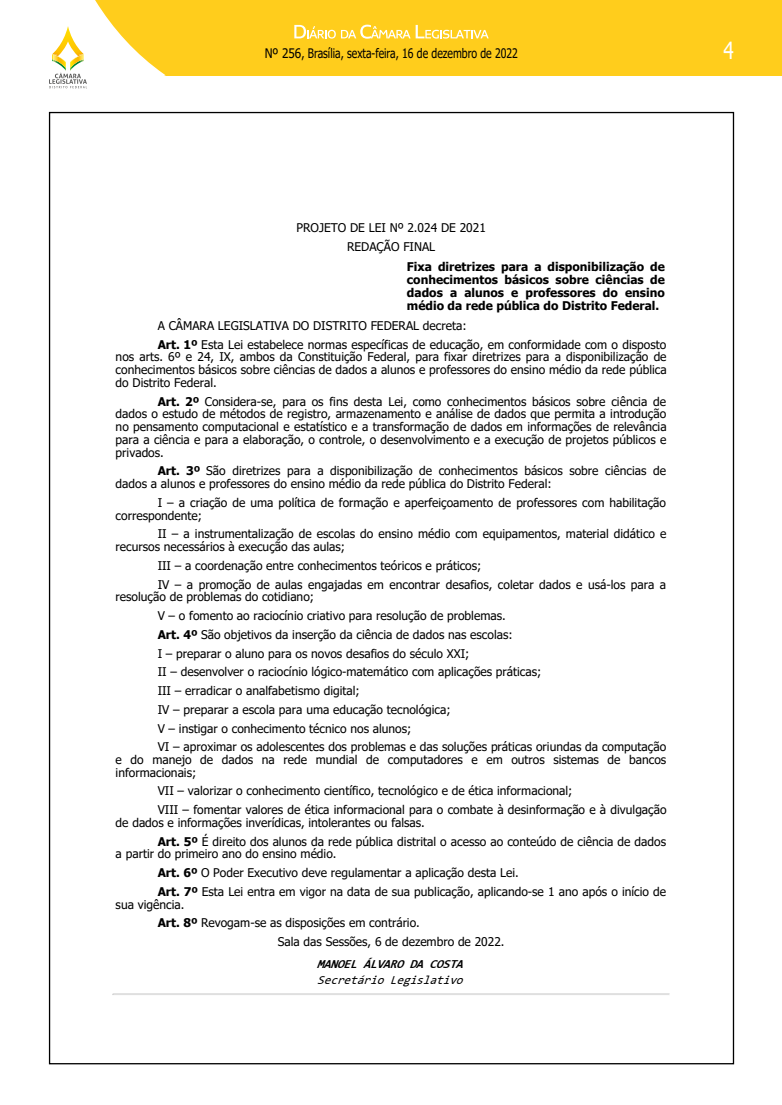
<style>
.page{position:relative;width:782px;height:1105px;background:#fff}
.page>*{position:absolute;margin:0;border:0;box-sizing:border-box;transform-origin:0 0}
.t1{font:23.6px "Tahoma";color:#fff;scale:.8 1}
.t2{font:13.1px "Tahoma";color:#000;scale:.9 1}
.t3{font:12px/18.7px "Tahoma";color:#000}
.t4{font:700 12px/12.7px "Tahoma";color:#000;text-align:justify}
.t5{font:italic 12px "Tahoma";color:#000}
.t6{font:italic 700 12px "Tahoma";color:#000}
.s1{font-weight:700}
</style>
<div class="page">
<div style="left:0;top:0;width:781px;height:75px;background:#ffcd1c"></div>
<svg style="left:0;top:0;width:165px;height:89px"></svg>
<svg style="left:294px;top:25px;width:194px;height:14px"></svg>
<svg style="left:113px;top:994px;width:556px;height:1px"></svg>
<p class="t2" style="left:264px;top:44px;width:283px">Nº 256, Brasília, sexta-feira, 16 de dezembro de 2022</p>
<h1 class="t1" style="left:723px;top:35px;width:14px">4</h1>
<p class="t3" style="left:296px;top:219px;width:191px;text-align:center">PROJETO DE LEI Nº 2.024 DE 2021<br>REDAÇÃO FINAL</p>
<p class="t4" style="left:407px;top:261px;width:259px">Fixa diretrizes para a disponibilização de conhecimentos básicos sobre ciências de dados a alunos e professores do ensino médio da rede pública do Distrito Federal.</p>
<p class="t3" style="left:158px;top:317px;width:510px">A CÂMARA LEGISLATIVA DO DISTRITO FEDERAL decreta:<br><span class="s1">Art. 1º</span> Esta Lei estabelece normas específicas de educação, em conformidade com o disposto</p>
<p class="t3" style="left:116px;top:351px;width:552px;line-height:12.7px;text-align:justify">nos arts. 6º e 24, IX, ambos da Constituição Federal, para fixar diretrizes para a disponibilização de conhecimentos básicos sobre ciências de dados a alunos e professores do ensino médio da rede pública do Distrito Federal.</p>
<p class="t3" style="left:116px;top:396px;width:552px;line-height:12.7px;text-align:justify;text-indent:42px"><span class="s1">Art. 2º</span> Considera-se, para os fins desta Lei, como conhecimentos básicos sobre ciência de dados o estudo de métodos de registro, armazenamento e análise de dados que permita a introdução no pensamento computacional e estatístico e a transformação de dados em informações de relevância para a ciência e para a elaboração, o controle, o desenvolvimento e a execução de projetos públicos e privados.</p>
<p class="t3" style="left:116px;top:465px;width:551px;line-height:12.7px;text-indent:42px"><span class="s1">Art. 3º</span> São diretrizes para a disponibilização de conhecimentos básicos sobre ciências de dados a alunos e professores do ensino médio da rede pública do Distrito Federal:</p>
<p class="t3" style="left:116px;top:497px;width:551px;line-height:12.7px;text-indent:42px">I – a criação de uma política de formação e aperfeiçoamento de professores com habilitação correspondente;</p>
<p class="t3" style="left:116px;top:528px;width:552px;line-height:12.7px;text-indent:42px">II – a instrumentalização de escolas do ensino médio com equipamentos, material didático e recursos necessários à execução das aulas;</p>
<p class="t3" style="left:158px;top:557px;width:510px">III – a coordenação entre conhecimentos teóricos e práticos;<br>IV – a promoção de aulas engajadas em encontrar desafios, coletar dados e usá-los para a</p>
<p class="t3" style="left:158px;top:588px;width:510px;text-indent:-42px">resolução de problemas do cotidiano;<br>V – o fomento ao raciocínio criativo para resolução de problemas.<br><span class="s1">Art. 4º</span> São objetivos da inserção da ciência de dados nas escolas:<br>I – preparar o aluno para os novos desafios do século XXI;<br>II – desenvolver o raciocínio lógico-matemático com aplicações práticas;<br>III – erradicar o analfabetismo digital;<br>IV – preparar a escola para uma educação tecnológica;<br>V – instigar o conhecimento técnico nos alunos;<br>VI – aproximar os adolescentes dos problemas e das soluções práticas oriundas da computação</p>
<p class="t3" style="left:116px;top:754px;width:552px;line-height:12.7px">e do manejo de dados na rede mundial de computadores e em outros sistemas de bancos informacionais;</p>
<p class="t3" style="left:158px;top:782px;width:510px">VII – valorizar o conhecimento científico, tecnológico e de ética informacional;<br>VIII – fomentar valores de ética informacional para o combate à desinformação e à divulgação</p>
<p class="t3" style="left:158px;top:814px;width:509px;text-indent:-42px">de dados e informações inverídicas, intolerantes ou falsas.<br><span class="s1">Art. 5º</span> É direito dos alunos da rede pública distrital o acesso ao conteúdo de ciência de dados</p>
<p class="t3" style="left:158px;top:845px;width:509px;text-indent:-42px">a partir do primeiro ano do ensino médio.<br><span class="s1">Art. 6º</span> O Poder Executivo deve regulamentar a aplicação desta Lei.<br><span class="s1">Art. 7º</span> Esta Lei entra em vigor na data de sua publicação, aplicando-se 1 ano após o início de</p>
<p class="t3" style="left:116px;top:896px;width:70px">sua vigência.</p>
<p class="t3" style="left:158px;top:914px;width:263px"><span class="s1">Art. 8º</span> Revogam-se as disposições em contrário.</p>
<p class="t3" style="left:278px;top:933px;width:228px">Sala das Sessões, 6 de dezembro de 2022.</p>
<p class="t6" style="left:318px;top:957px;width:147px">MANOEL ÁLVARO DA COSTA</p>
<p class="t5" style="left:318px;top:973px;width:147px">Secretário Legislativo</p>
</div>
